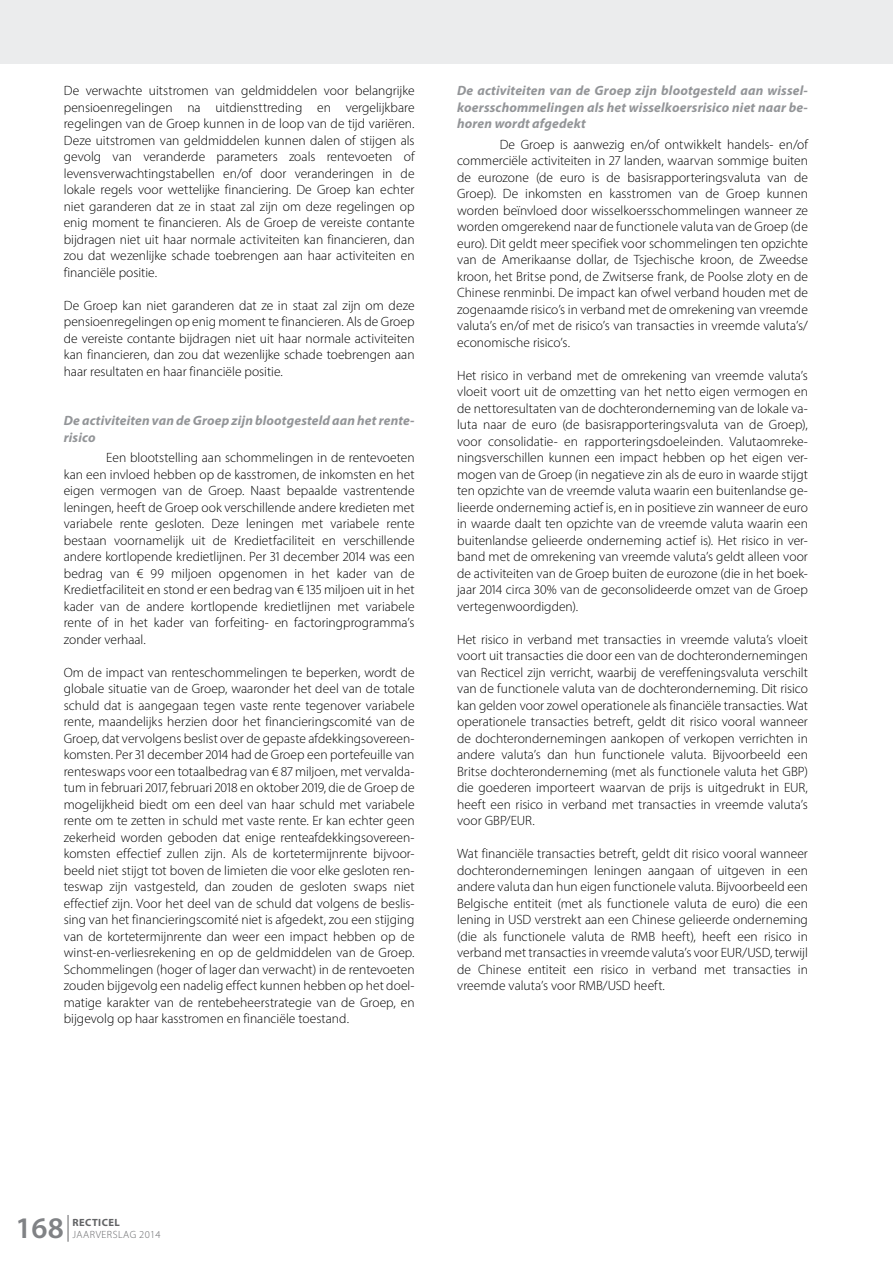
<style>
.page{position:relative;width:893px;height:1263px;background:#fff}
.page>*{position:absolute;margin:0;border:0;box-sizing:border-box;transform-origin:0 0}
.t1{font:600 30px "Myriad Pro";color:#808285}
.t2{font:300 13.5px/16.5px "Myriad Pro";color:#000;text-align:justify}
.t3{font:italic 700 13.5px/16.5px "Myriad Pro";letter-spacing:.01em;color:#939598}
.t4{font:300 10.5px "Myriad Pro";letter-spacing:.045em;color:#636466}
.t5{font:700 10.5px "Myriad Pro";letter-spacing:.045em;color:#636466}
</style>
<div class="page">
<div style="left:0;top:0;width:893px;height:64px;background:#ebeced"></div>
<svg style="left:68px;top:1215px;width:1px;height:27px"></svg>
<p class="t2" style="left:64px;top:82px;width:352px">De verwachte uitstromen van geldmiddelen voor belangrijke pensioenregelingen na uitdiensttreding en vergelijkbare regelingen van de Groep kunnen in de loop van de tijd variëren.<br>Deze uitstromen van geldmiddelen kunnen dalen of stijgen als gevolg van veranderde parameters zoals rentevoeten of levensverwachtingstabellen en/of door veranderingen in de lokale regels voor wettelijke financiering. De Groep kan echter niet garanderen dat ze in staat zal zijn om deze regelingen op enig moment te financieren. Als de Groep de vereiste contante bijdragen niet uit haar normale activiteiten kan financieren, dan zou dat wezenlijke schade toebrengen aan haar activiteiten en financiële positie.</p>
<p class="t2" style="left:64px;top:297px;width:352px">De Groep kan niet garanderen dat ze in staat zal zijn om deze pensioenregelingen op enig moment te financieren. Als de Groep de vereiste contante bijdragen niet uit haar normale activiteiten kan financieren, dan zou dat wezenlijke schade toebrengen aan haar resultaten en haar financiële positie.</p>
<p class="t3" style="left:64px;top:412px;width:352px">De activiteiten van de Groep zijn blootgesteld aan het rente&shy;risico</p>
<p class="t2" style="left:64px;top:449px;width:352px;text-indent:43px">Een blootstelling aan schommelingen in de rentevoeten kan een invloed hebben op de kasstromen, de inkomsten en het eigen vermogen van de Groep. Naast bepaalde vastrentende leningen, heeft de Groep ook verschillende andere kredieten met variabele rente gesloten. Deze leningen met variabele rente bestaan voornamelijk uit de Kredietfaciliteit en verschillende andere kortlopende kredietlijnen. Per 31 december 2014 was een bedrag van € 99 miljoen opgenomen in het kader van de Kredietfaciliteit en stond er een bedrag van € 135 miljoen uit in het kader van de andere kortlopende kredietlijnen met variabele rente of in het kader van forfeiting- en factoringprogramma’s zonder verhaal.</p>
<p class="t2" style="left:64px;top:664px;width:352px">Om de impact van renteschommelingen te beperken, wordt de globale situatie van de Groep, waaronder het deel van de totale schuld dat is aangegaan tegen vaste rente tegenover variabele rente, maandelijks herzien door het financieringscomité van de Groep, dat vervolgens beslist over de gepaste afdekkingsovereen&shy;komsten. Per 31 december 2014 had de Groep een portefeuille van renteswaps voor een totaalbedrag van € 87 miljoen, met vervalda&shy;tum in februari 2017, februari 2018 en oktober 2019, die de Groep de mogelijkheid biedt om een deel van haar schuld met variabele rente om te zetten in schuld met vaste rente. Er kan echter geen zekerheid worden geboden dat enige renteafdekkingsovereen&shy;komsten effectief zullen zijn. Als de kortetermijnrente bijvoor&shy;beeld niet stijgt tot boven de limieten die voor elke gesloten ren&shy;teswap zijn vastgesteld, dan zouden de gesloten swaps niet effectief zijn. Voor het deel van de schuld dat volgens de beslis&shy;sing van het financieringscomité niet is afgedekt, zou een stijging van de kortetermijnrente dan weer een impact hebben op de winst-en-verliesrekening en op de geldmiddelen van de Groep.<br>Schommelingen (hoger of lager dan verwacht) in de rentevoeten zouden bijgevolg een nadelig effect kunnen hebben op het doel&shy;matige karakter van de rentebeheerstrategie van de Groep, en bijgevolg op haar kasstromen en financiële toestand.</p>
<p class="t3" style="left:457px;top:82px;width:352px;text-align:justify">De activiteiten van de Groep zijn blootgesteld aan wissel&shy;koersschommelingen als het wisselkoersrisico niet naar be&shy;horen wordt afgedekt</p>
<p class="t2" style="left:457px;top:136px;width:352px;text-indent:43px">De Groep is aanwezig en/of ontwikkelt handels- en/of commerciële activiteiten in 27 landen, waarvan sommige buiten de eurozone (de euro is de basisrapporteringsvaluta van de Groep). De inkomsten en kasstromen van de Groep kunnen worden beïnvloed door wisselkoersschommelingen wanneer ze worden omgerekend naar de functionele valuta van de Groep (de euro). Dit geldt meer specifiek voor schommelingen ten opzichte van de Amerikaanse dollar, de Tsjechische kroon, de Zweedse kroon, het Britse pond, de Zwitserse frank, de Poolse zloty en de Chinese renminbi. De impact kan ofwel verband houden met de zogenaamde risico’s in verband met de omrekening van vreemde valuta’s en/of met de risico’s van transacties in vreemde valuta’s/ economische risico’s.</p>
<p class="t2" style="left:457px;top:367px;width:352px">Het risico in verband met de omrekening van vreemde valuta’s vloeit voort uit de omzetting van het netto eigen vermogen en de nettoresultaten van de dochteronderneming van de lokale va&shy;luta naar de euro (de basisrapporteringsvaluta van de Groep), voor consolidatie- en rapporteringsdoeleinden. Valutaomreke&shy;ningsverschillen kunnen een impact hebben op het eigen ver&shy;mogen van de Groep (in negatieve zin als de euro in waarde stijgt ten opzichte van de vreemde valuta waarin een buitenlandse ge&shy;lieerde onderneming actief is, en in positieve zin wanneer de euro in waarde daalt ten opzichte van de vreemde valuta waarin een buitenlandse gelieerde onderneming actief is). Het risico in ver&shy;band met de omrekening van vreemde valuta’s geldt alleen voor de activiteiten van de Groep buiten de eurozone (die in het boek&shy;jaar 2014 circa 30% van de geconsolideerde omzet van de Groep vertegenwoordigden).</p>
<p class="t2" style="left:457px;top:631px;width:352px">Het risico in verband met transacties in vreemde valuta’s vloeit voort uit transacties die door een van de dochterondernemingen van Recticel zijn verricht, waarbij de vereffeningsvaluta verschilt van de functionele valuta van de dochteronderneming. Dit risico kan gelden voor zowel operationele als financiële transacties. Wat operationele transacties betreft, geldt dit risico vooral wanneer de dochterondernemingen aankopen of verkopen verrichten in andere valuta’s dan hun functionele valuta. Bijvoorbeeld een Britse dochteronderneming (met als functionele valuta het GBP) die goederen importeert waarvan de prijs is uitgedrukt in EUR, heeft een risico in verband met transacties in vreemde valuta’s voor GBP/EUR.</p>
<p class="t2" style="left:457px;top:845px;width:352px">Wat financiële transacties betreft, geldt dit risico vooral wanneer dochterondernemingen leningen aangaan of uitgeven in een andere valuta dan hun eigen functionele valuta. Bijvoorbeeld een Belgische entiteit (met als functionele valuta de euro) die een lening in USD verstrekt aan een Chinese gelieerde onderneming (die als functionele valuta de RMB heeft), heeft een risico in verband met transacties in vreemde valuta’s voor EUR/USD, terwijl de Chinese entiteit een risico in verband met transacties in vreemde valuta’s voor RMB/USD heeft.</p>
<h1 class="t1" style="left:16px;top:1209px;width:50px">168</h1>
<p class="t5" style="left:72px;top:1216px;width:49px">RECTICEL</p>
<p class="t4" style="left:72px;top:1228px;width:90px">JAARVERSLAG 2014</p>
</div>
